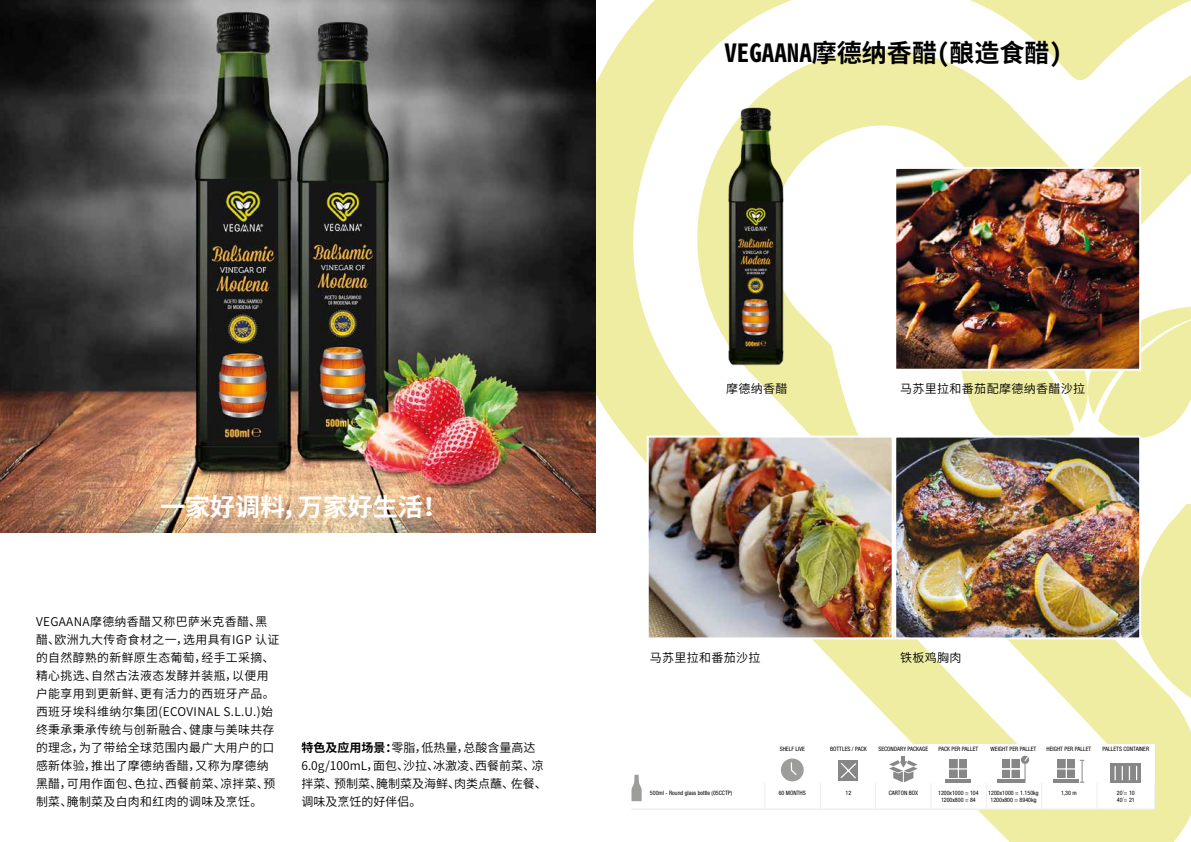
<style>
.page{position:relative;width:1191px;height:842px;background:#fff}
.page>*{position:absolute;margin:0;border:0;box-sizing:border-box;transform-origin:0 0}
.t1{font:700 25px "Noto Sans Mono CJ Ksc";color:#000}
.t2{font:700 25px "Noto Sans Mono CJ Ksc";color:#fff}
.t3{font:600 12px/18px "Noto Sans CJ Ksc";letter-spacing:.03em;color:#000}
.t4{font:600 12px/18px "Noto Sans CJ Ksc";color:#000}
.t5{font:condensed 6px/7.2px "Helvetica Neue LT Std";color:#000;text-align:center}
.s1{font-weight:700}
</style>
<div class="page">
<svg style="left:595px;top:0;width:596px;height:842px"></svg>
<svg style="left:922px;top:269px;width:269px;height:187px"></svg>
<div style="left:626px;top:745px;width:528px;height:64px;background:#fff"></div>
<img style="left:0;top:0;width:595px;height:533px">
<img style="left:716px;top:105px;width:82px;height:265px">
<img style="left:897px;top:439px;width:241px;height:197px">
<div style="left:894px;top:436px;width:247px;height:203px;border:2px solid #fff"></div>
<img style="left:897px;top:170px;width:241px;height:198px">
<div style="left:894px;top:167px;width:247px;height:204px;border:2px solid #fff"></div>
<img style="left:650px;top:439px;width:240px;height:197px">
<div style="left:647px;top:436px;width:246px;height:203px;border:2px solid #fff"></div>
<svg style="left:764px;top:783px;width:1px;height:25px"></svg>
<svg style="left:820px;top:783px;width:1px;height:25px"></svg>
<svg style="left:875px;top:783px;width:1px;height:25px"></svg>
<svg style="left:986px;top:783px;width:1px;height:25px"></svg>
<svg style="left:1041px;top:783px;width:1px;height:25px"></svg>
<svg style="left:1154px;top:783px;width:1px;height:26px"></svg>
<div style="left:838px;top:760px;width:20px;height:21px;background:#878787"></div>
<svg style="left:840px;top:763px;width:16px;height:16px"></svg>
<hr style="left:945px;top:779px;width:26px;height:4px;background:#878787">
<svg style="left:949px;top:759px;width:18px;height:19px"></svg>
<div style="left:781px;top:758px;width:22px;height:23px;background:#9d9d9c;border-radius:50%"></div>
<svg style="left:790px;top:762px;width:7px;height:13px"></svg>
<svg style="left:631px;top:775px;width:10px;height:26px"></svg>
<hr style="left:631px;top:808px;width:523px;height:2px;background:#ededed">
<svg style="left:889px;top:756px;width:28px;height:26px"></svg>
<hr style="left:997px;top:779px;width:28px;height:4px;background:#878787">
<svg style="left:1002px;top:756px;width:26px;height:27px"></svg>
<div style="left:1110px;top:763px;width:31px;height:20px;background:#878787"></div>
<svg style="left:1114px;top:766px;width:1px;height:14px"></svg>
<svg style="left:1121px;top:766px;width:1px;height:14px"></svg>
<svg style="left:1128px;top:766px;width:2px;height:14px"></svg>
<svg style="left:1136px;top:766px;width:1px;height:14px"></svg>
<hr style="left:1053px;top:779px;width:26px;height:4px;background:#878787">
<svg style="left:1057px;top:759px;width:27px;height:24px"></svg>
<h1 class="t1" style="left:724px;top:39px;width:339px">VEGAANA摩德纳香醋(酿造食醋)</h1>
<h1 class="t2" style="left:160px;top:493px;width:289px">一家好调料，万家好生活！</h1>
<p class="t3" style="left:726px;top:380px;width:63px">摩德纳香醋</p>
<p class="t3" style="left:900px;top:380px;width:187px">马苏里拉和番茄配摩德纳香醋沙拉</p>
<p class="t3" style="left:36px;top:613px;width:245px">VEGAANA摩德纳香醋又称巴萨米克香醋、黑醋、欧洲九大传奇食材之一，选用具有IGP 认证的自然醇熟的新鲜原生态葡萄，经手工采摘、精心挑选、自然古法液态发酵并装瓶，以便用户能享用到更新鲜、更有活力的西班牙产品。西班牙埃科维纳尔集团(ECOVINAL S.L.U.)始终秉承秉承传统与创新融合、健康与美味共存的理念，为了带给全球范围内最广大用户的口感新体验，推出了摩德纳香醋，又称为摩德纳黑醋，可用作面包、色拉、西餐前菜、凉拌菜、预制菜、腌制菜及白肉和红肉的调味及烹饪。</p>
<p class="t3" style="left:649px;top:649px;width:112px">马苏里拉和番茄沙拉</p>
<p class="t3" style="left:900px;top:649px;width:63px">铁板鸡胸肉</p>
<p class="t4" style="left:301px;top:739px;width:247px"><span class="s1">特色及应用场景：</span>零脂，低热量，总酸含量高达<br>6.0g/100mL，面包、沙拉、冰激凌、西餐前菜、凉拌菜、预制菜、腌制菜及海鲜、肉类点蘸、佐餐、调味及烹饪的好伴侣。</p>
<p class="t5" style="left:830px;top:746px;width:38px">BOTTLES / PACK</p>
<p class="t5" style="left:878px;top:746px;width:51px">SECONDARY PACKAGE</p>
<p class="t5" style="left:779px;top:746px;width:27px">SHELF LIVE</p>
<p class="t5" style="left:938px;top:746px;width:41px">PACK PER PALLET</p>
<p class="t5" style="left:990px;top:746px;width:47px">WEIGHT PER PALLET</p>
<p class="t5" style="left:1046px;top:746px;width:46px">HEIGHT PER PALLET</p>
<p class="t5" style="left:1102px;top:746px;width:48px">PALLETS CONTAINER</p>
<p class="t5" style="left:650px;top:789px;width:84px">500ml - Round glass bottle (05CCTP)</p>
<p class="t5" style="left:778px;top:789px;width:29px">60 MONTHS</p>
<p class="t5" style="left:988px;top:789px;width:52px">1200x1000 = 1.150kg<br>1200x800 = 8940kg</p>
<p class="t5" style="left:1117px;top:789px;width:19px;text-align:left">20´= 10<br>40´= 21</p>
<p class="t5" style="left:845px;top:789px;width:7px">12</p>
<p class="t5" style="left:888px;top:789px;width:31px">CARTON BOX</p>
<p class="t5" style="left:938px;top:789px;width:42px">1200x1000 = 104<br>1200x800 = 84</p>
<p class="t5" style="left:1061px;top:789px;width:17px">1,30 m</p>
</div>
